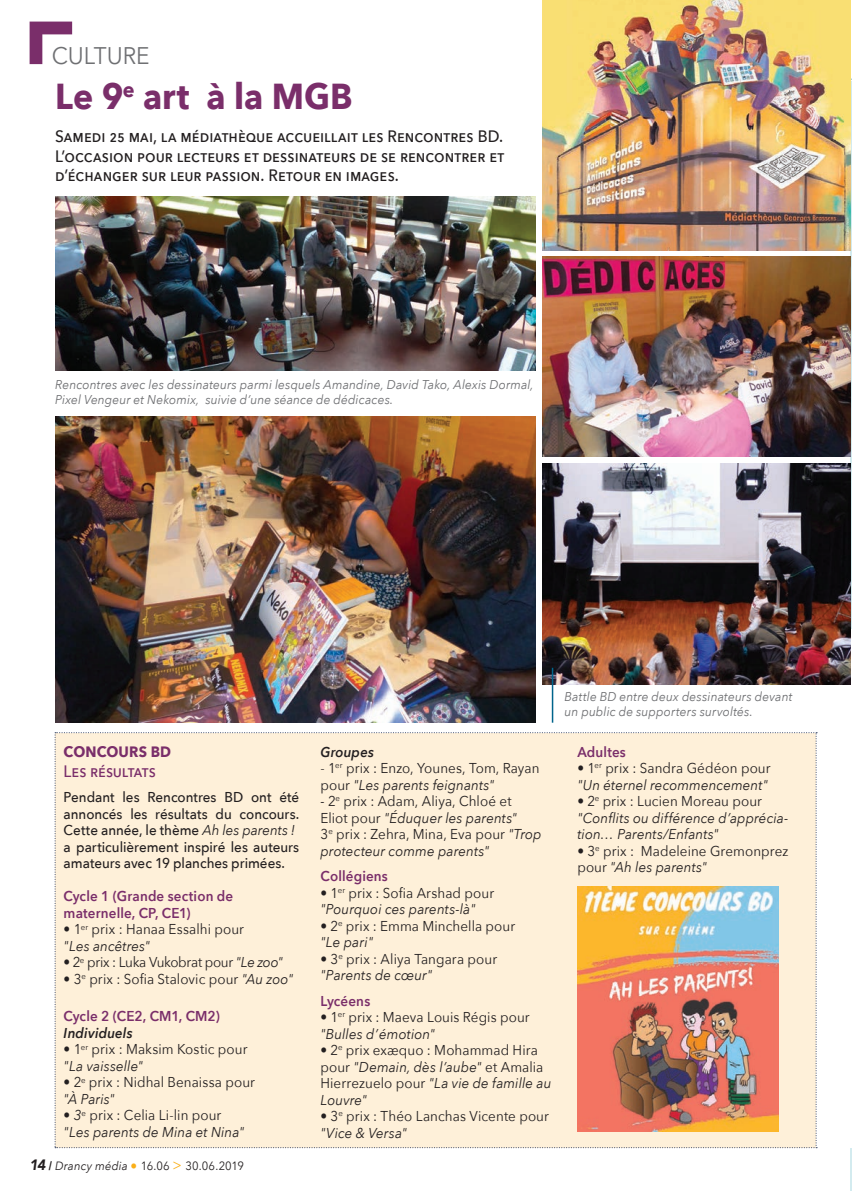
<style>
.page{position:relative;width:852px;height:1191px;background:#fff}
.page>*{position:absolute;margin:0;border:0;box-sizing:border-box;transform-origin:0 0}
.t1{font:700 36px "Avenir Next";color:#7a2e6a;scale:.94 1}
.t2{font:24px "Avenir Next";color:#6f7073;scale:.94 1}
.t3{font:500 16.5px/19.5px "Avenir Next";letter-spacing:.01em;color:#231f20;text-align:justify;scale:.94 1}
.t4{font:500 16.5px "Avenir Next";letter-spacing:.07em;color:#7a2e6a;scale:.94 1}
.t5{font:700 15px "Avenir Next";letter-spacing:.01em;color:#7a2e6a;scale:.94 1}
.t6{font:14.25px/16.5px "Avenir Next";letter-spacing:.005em;color:#231f20;scale:.94 1}
.t7{font:italic 14.25px/16.5px "Avenir Next";letter-spacing:.005em;color:#231f20;scale:.94 1}
.t8{font:500 14.25px/16.5px "Avenir Next";color:#231f20;text-align:justify;scale:.94 1}
.t9{font:600 14.25px "Avenir Next";letter-spacing:.01em;color:#7a2e6a;scale:.94 1}
.t10{font:14.25px "Avenir Next";letter-spacing:-.025em;color:#231f20;scale:.94 1}
.t11{font:italic 600 14.25px "Avenir Next";letter-spacing:.01em;color:#231f20;scale:.94 1}
.t12{font:italic 12.75px/15px "Avenir Next";letter-spacing:.01em;color:#6c6d70;scale:.94 1}
.t13{font:12px "Avenir Next";color:#231f20;scale:.94 1}
.s1{font-weight:400;font-style:italic}
.s2{font-style:italic}
.s3{font-family:"Avenir";font-weight:900;font-style:italic;font-size:15px}
.s4{font-family:"Arial";font-weight:900}
.s5{font-size:14.25px;color:#faaf18}
.s6{font-size:15px;color:#faaf18}
.s7{font-style:normal}
</style>
<div class="page">
<hr style="left:850px;top:81px;width:1px;height:1109px;background:#d3ebef">
<hr style="left:850px;top:629px;width:1px;height:519px;background:#fff">
<div style="left:55px;top:732px;width:762px;height:416px;background:#fef0d9"></div>
<img style="left:55px;top:416px;width:481px;height:306px">
<svg style="left:30px;top:22px;width:42px;height:42px"></svg>
<img style="left:577px;top:886px;width:201px;height:245px">
<img style="left:542px;top:257px;width:308px;height:200px">
<img style="left:542px;top:463px;width:308px;height:221px">
<img style="left:55px;top:196px;width:481px;height:174px">
<hr style="left:551px;top:667px;width:2px;height:55px;background:#00648b">
<img style="left:542px;top:0;width:308px;height:250px">
<p class="t2" style="left:52px;top:35px;width:105px">CULTURE</p>
<p class="t1" style="left:55px;top:65px;width:318px">Le 9<sup>e</sup> art à la MGB</p>
<p class="t3" style="left:55px;top:126px;width:478px">Samedi 25 mai, la médiathèque accueillait les Rencontres BD.<br>L’occasion pour lecteurs et dessinateurs de se rencontrer et d’échanger sur leur passion. Retour en images.</p>
<p class="t12" style="left:55px;top:376px;width:510px">Rencontres avec les dessinateurs parmi lesquels Amandine, David Tako, Alexis Dormal,<br>Pixel Vengeur et Nekomix, suivie d’une séance de dédicaces.</p>
<p class="t5" style="left:64px;top:739px;width:116px">CONCOURS BD</p>
<p class="t4" style="left:64px;top:757px;width:100px">Les résultats</p>
<p class="t8" style="left:64px;top:788px;width:252px">Pendant les Rencontres BD ont été annoncés les résultats du concours.<br>Cette année, le thème <span class="s1">Ah les parents !</span></p>
<p class="t8" style="left:64px;top:838px;width:252px">a particulièrement inspiré les auteurs amateurs avec 19 planches primées.</p>
<p class="t9" style="left:64px;top:884px;width:182px">Cycle 1 (Grande section de</p>
<p class="t9" style="left:64px;top:900px;width:137px">maternelle, CP, CE1)</p>
<p class="t6" style="left:64px;top:920px;width:193px"><span class="s2">•</span> 1<sup>er</sup> prix : Hanaa Essalhi pour</p>
<p class="t7" style="left:64px;top:937px;width:93px">"Les ancêtres"</p>
<p class="t10" style="left:64px;top:950px;width:235px"><span class="s2">•</span> 2<sup>e</sup> prix : Luka Vukobrat pour <span class="s2">"Le zoo"</span></p>
<p class="t6" style="left:64px;top:970px;width:246px"><span class="s2">•</span> 3<sup>e</sup> prix : Sofia Stalovic pour <span class="s2">"Au zoo"</span></p>
<p class="t9" style="left:64px;top:1004px;width:168px">Cycle 2 (CE2, CM1, CM2)</p>
<p class="t11" style="left:64px;top:1020px;width:75px">Individuels</p>
<p class="t6" style="left:64px;top:1040px;width:197px"><span class="s2">•</span> 1<sup>er</sup> prix : Maksim Kostic pour</p>
<p class="t7" style="left:64px;top:1057px;width:86px">"La vaisselle"</p>
<p class="t6" style="left:64px;top:1073px;width:205px"><span class="s2">•</span> 2<sup>e</sup> prix : Nidhal Benaissa pour</p>
<p class="t7" style="left:64px;top:1090px;width:56px">"À Paris"</p>
<p class="t6" style="left:64px;top:1106px;width:169px"><span class="s2">• 3</span><sup>e</sup> prix : Celia Li-lin pour</p>
<p class="t7" style="left:64px;top:1123px;width:194px">"Les parents de Mina et Nina"</p>
<p class="t13" style="left:30px;top:1155px;width:229px"><span class="s3">14</span> <span class="s4">/</span> <span class="s2">Drancy média</span> <span class="s5">•</span> 16.06 <span class="s6">&gt;</span> 30.06.2019</p>
<p class="t11" style="left:320px;top:739px;width:58px">Groupes</p>
<p class="t6" style="left:320px;top:759px;width:234px">- 1<sup>er</sup> prix : Enzo, Younes, Tom, Rayan pour <span class="s2">"Les parents feignants"</span></p>
<p class="t6" style="left:320px;top:792px;width:205px"><span class="s2">-</span> 2<sup>e</sup> prix : Adam, Aliya, Chloé et</p>
<p class="t7" style="left:320px;top:808px;width:211px"><span class="s7">Eliot pour</span> "Éduquer les parents"</p>
<p class="t7" style="left:320px;top:825px;width:237px"><span class="s7">3</span><sup>e</sup> <span class="s7">prix : Zehra, Mina, Eva pour</span> "Trop protecteur comme parents"</p>
<p class="t9" style="left:320px;top:863px;width:73px">Collégiens</p>
<p class="t6" style="left:320px;top:883px;width:186px"><span class="s2">•</span> 1<sup>er</sup> prix : Sofia Arshad pour</p>
<p class="t7" style="left:320px;top:900px;width:167px">"Pourquoi ces parents-là"</p>
<p class="t6" style="left:320px;top:916px;width:209px"><span class="s2">•</span> 2<sup>e</sup> prix : Emma Minchella pour</p>
<p class="t7" style="left:320px;top:933px;width:58px">"Le pari"</p>
<p class="t6" style="left:320px;top:949px;width:189px"><span class="s2">•</span> 3<sup>e</sup> prix : Aliya Tangara pour</p>
<p class="t7" style="left:320px;top:966px;width:120px">"Parents de cœur"</p>
<p class="t9" style="left:320px;top:988px;width:54px">Lycéens</p>
<p class="t6" style="left:320px;top:1008px;width:224px"><span class="s2">•</span> 1<sup>er</sup> prix : Maeva Louis Régis pour <span class="s2">"Bulles d’émotion"</span></p>
<p class="t6" style="left:320px;top:1041px;width:238px"><span class="s2">•</span> 2<sup>e</sup> prix exæquo : Mohammad Hira pour <span class="s2">"Demain, dès l’aube"</span> et Amalia</p>
<p class="t7" style="left:320px;top:1074px;width:247px"><span class="s7">Hierrezuelo pour</span> "La vie de famille au<br>Louvre"</p>
<p class="t6" style="left:320px;top:1107px;width:244px"><span class="s2">•</span> 3<sup>e</sup> prix : Théo Lanchas Vicente pour <span class="s2">"Vice &amp; Versa"</span></p>
<p class="t12" style="left:564px;top:688px;width:244px">Battle BD entre deux dessinateurs devant un public de supporters survoltés.</p>
<p class="t9" style="left:577px;top:739px;width:53px">Adultes</p>
<p class="t6" style="left:577px;top:759px;width:207px"><span class="s2">•</span> 1<sup>er</sup> prix : Sandra Gédéon pour</p>
<p class="t7" style="left:577px;top:775px;width:204px">"Un éternel recommencement"</p>
<p class="t7" style="left:577px;top:792px;width:226px">• <span class="s7">2</span><sup>e</sup> <span class="s7">prix : Lucien Moreau pour </span>"Conflits ou différence d’apprécia&shy;tion… Parents/Enfants"</p>
<p class="t6" style="left:577px;top:841px;width:226px"><span class="s2">•</span> 3<sup>e</sup> prix : Madeleine Gremonprez pour <span class="s2">"Ah les parents"</span></p>
</div>
